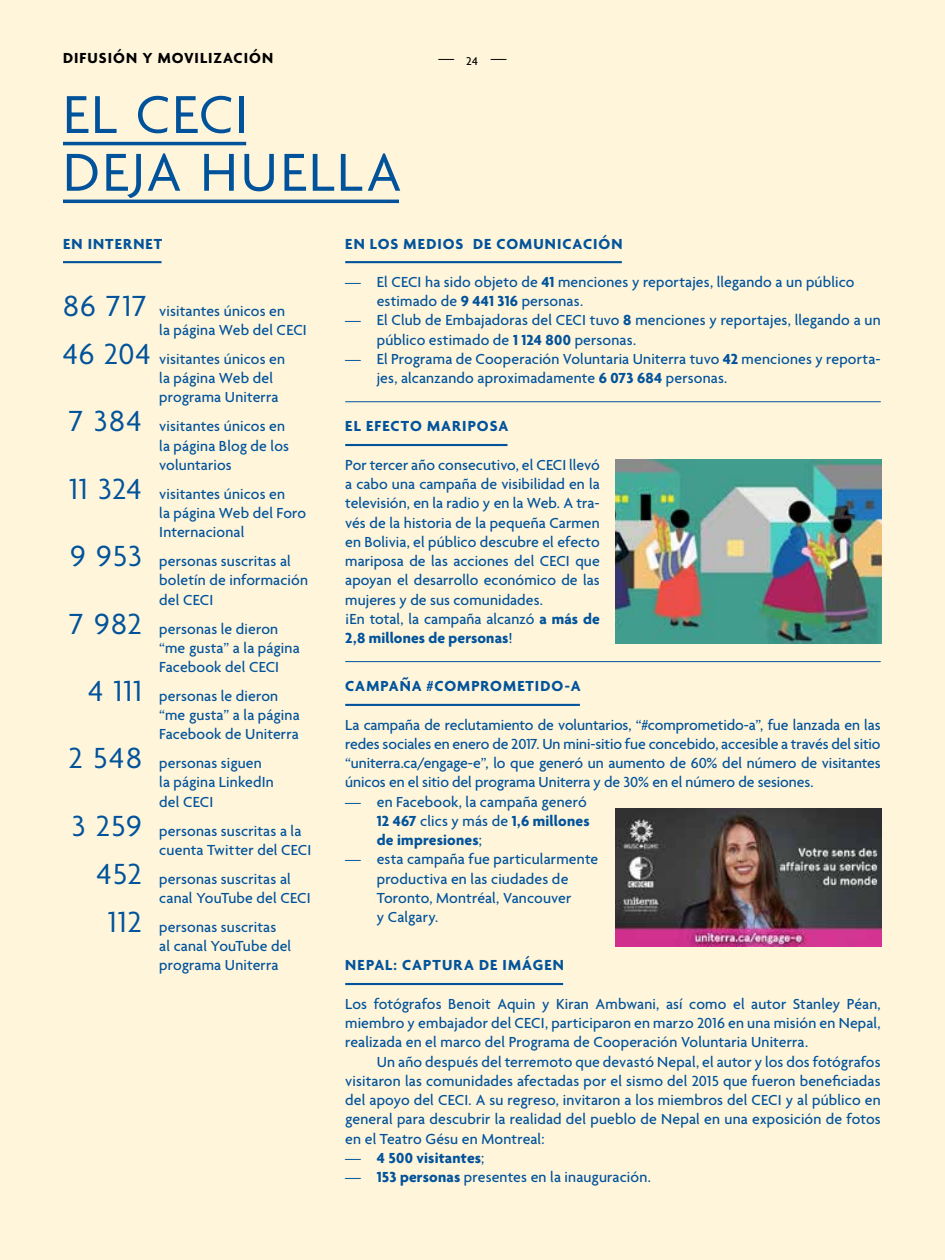
<style>
.page{position:relative;width:945px;height:1260px;background:#fff5db}
.page>*{position:absolute;margin:0;border:0;box-sizing:border-box;transform-origin:0 0}
.t1{font:57.75px/57.8px "Agenda";letter-spacing:.045em;color:#00539b}
.t2{font:500 15.75px/19.2px "Agenda";letter-spacing:.01em;color:#00539b}
.t3{font:700 15.75px "Agenda";letter-spacing:.065em;color:#00539b}
.t4{font:700 15.75px "Agenda";letter-spacing:.065em;color:#000}
.t5{font:700 15.75px "Agenda";letter-spacing:.01em;color:#00539b}
.t6{font:500 15.75px "Agenda";color:#000}
.s1{font-weight:400;font-size:31.5px}
.s2{font-weight:700}
.s3{font-weight:500}
</style>
<div class="page">
<hr style="left:63px;top:142px;width:183px;height:3px;background:#00539b">
<hr style="left:63px;top:200px;width:336px;height:3px;background:#00539b">
<hr style="left:63px;top:261px;width:99px;height:2px;background:#00539b">
<hr style="left:345px;top:261px;width:277px;height:2px;background:#00539b">
<hr style="left:345px;top:401px;width:536px;height:1px;background:#00539b">
<hr style="left:345px;top:444px;width:162px;height:2px;background:#00539b">
<hr style="left:345px;top:661px;width:536px;height:1px;background:#00539b">
<hr style="left:345px;top:704px;width:235px;height:2px;background:#00539b">
<hr style="left:345px;top:983px;width:218px;height:2px;background:#00539b">
<img style="left:616px;top:459px;width:266px;height:185px">
<img style="left:616px;top:808px;width:266px;height:138px">
<p class="t4" style="left:63px;top:49px;width:212px">DIFUSIÓN Y MOVILIZACIÓN</p>
<h1 class="t1" style="left:63px;top:89px;width:340px">EL CECI<br>DEJA HUELLA</h1>
<p class="t6" style="left:438px;top:49px;width:70px">— <sub>24</sub> —</p>
<p class="t3" style="left:63px;top:235px;width:101px">EN INTERNET</p>
<p class="t2" style="left:159px;top:302px;width:149px;text-indent:-96px"><span class="s1">86 717</span> visitantes únicos en<br>la página Web del CECI</p>
<p class="t2" style="left:159px;top:350px;width:127px;text-indent:-96px"><span class="s1">46 204</span> visitantes únicos en la página Web del programa Uniterra</p>
<p class="t2" style="left:159px;top:418px;width:131px;text-indent:-90px"><span class="s1">7 384</span> visitantes únicos en la página Blog de los voluntarios</p>
<p class="t2" style="left:159px;top:485px;width:148px;text-indent:-90px"><span class="s1">11 324</span> visitantes únicos en<br>la página Web del Foro<br>Internacional</p>
<p class="t2" style="left:159px;top:552px;width:150px;text-indent:-89px"><span class="s1">9 953</span> personas suscritas al boletín de información del CECI</p>
<p class="t2" style="left:159px;top:620px;width:142px;text-indent:-90px"><span class="s1">7 982</span> personas le dieron “me gusta” a la página<br>Facebook del CECI</p>
<p class="t2" style="left:159px;top:687px;width:142px;text-indent:-71px"><span class="s1">4 111</span> personas le dieron “me gusta” a la página<br>Facebook de Uniterra</p>
<p class="t2" style="left:159px;top:755px;width:116px;text-indent:-91px"><span class="s1">2 548</span> personas siguen la página LinkedIn del CECI</p>
<p class="t2" style="left:159px;top:822px;width:154px;text-indent:-88px"><span class="s1">3 259</span> personas suscritas a la cuenta Twitter del CECI</p>
<p class="t2" style="left:159px;top:870px;width:153px;text-indent:-62px"><span class="s1">452</span> personas suscritas al canal YouTube del CECI</p>
<p class="t2" style="left:159px;top:918px;width:134px;text-indent:-51px"><span class="s1">112</span> personas suscritas<br>al canal YouTube del programa Uniterra</p>
<p class="t3" style="left:345px;top:235px;width:279px">EN LOS MEDIOS DE COMUNICACIÓN</p>
<p class="t2" style="left:377px;top:273px;width:479px;text-indent:-32px">— - El CECI ha sido objeto de <span class="s2">41</span> menciones y reportajes, llegando a un público estimado de <span class="s2">9 441 316</span> personas.</p>
<p class="t2" style="left:377px;top:312px;width:506px;text-indent:-32px">— - El Club de Embajadoras del CECI tuvo <span class="s2">8</span> menciones y reportajes, llegando a un público estimado de <span class="s2">1 124 800</span> personas.</p>
<p class="t2" style="left:377px;top:350px;width:505px;text-indent:-31px">— - El Programa de Cooperación Voluntaria Uniterra tuvo <span class="s2">42</span> menciones y reporta&shy;jes, alcanzando aproximadamente <span class="s2">6 073 684</span> personas.</p>
<p class="t3" style="left:345px;top:418px;width:165px">EL EFECTO MARIPOSA</p>
<p class="t2" style="left:345px;top:456px;width:256px">Por tercer año consecutivo, el CECI llevó a cabo una campaña de visibilidad en la televisión, en la radio y en la Web. A tra&shy;vés de la historia de la pequeña Carmen en Bolivia, el público descubre el efecto mariposa de las acciones del CECI que apoyan el desarrollo económico de las mujeres y de sus comunidades.<br>¡En total, la campaña alcanzó <span class="s2">a más de 2,8 millones de personas</span>!</p>
<p class="t3" style="left:345px;top:678px;width:237px">CAMPAÑA #COMPROMETIDO-A</p>
<p class="t2" style="left:345px;top:716px;width:537px;text-align:justify">La campaña de reclutamiento de voluntarios, “#comprometido-a”, fue lanzada en las redes sociales en enero de 2017. Un mini-sitio fue concebido, accesible a través del sitio “uniterra.ca/engage-e”, lo que generó un aumento de 60% del número de visitantes únicos en el sitio del programa Uniterra y de 30% en el número de sesiones.</p>
<p class="t2" style="left:377px;top:793px;width:214px;text-indent:-32px">— - en Facebook, la campaña generó<br><span class="s2">12 467</span> clics y más de <span class="s2">1,6 millones de impresiones</span>;</p>
<p class="t2" style="left:377px;top:851px;width:223px;text-indent:-32px">— - esta campaña fue particularmente productiva en las ciudades de<br>Toronto, Montréal, Vancouver<br>y Calgary.</p>
<p class="t3" style="left:345px;top:957px;width:220px">NEPAL: CAPTURA DE IMÁGEN</p>
<p class="t2" style="left:345px;top:995px;width:537px;text-align:justify">Los fotógrafos Benoit Aquin y Kiran Ambwani, así como el autor Stanley Péan, miembro y embajador del CECI, participaron en marzo 2016 en una misión en Nepal, realizada en el marco del Programa de Cooperación Voluntaria Uniterra.</p>
<p class="t2" style="left:345px;top:1053px;width:537px;text-align:justify;text-indent:32px">Un año después del terremoto que devastó Nepal, el autor y los dos fotógrafos visitaron las comunidades afectadas por el sismo del 2015 que fueron beneficiadas del apoyo del CECI. A su regreso, invitaron a los miembros del CECI y al público en general para descubrir la realidad del pueblo de Nepal en una exposición de fotos en el Teatro Gésu en Montreal:</p>
<p class="t5" style="left:345px;top:1149px;width:141px"><span class="s3">—</span> 4 500 visitantes<span class="s3">;</span></p>
<p class="t2" style="left:345px;top:1168px;width:307px">— - <span class="s2">153 personas</span> presentes en la inauguración.</p>
</div>
